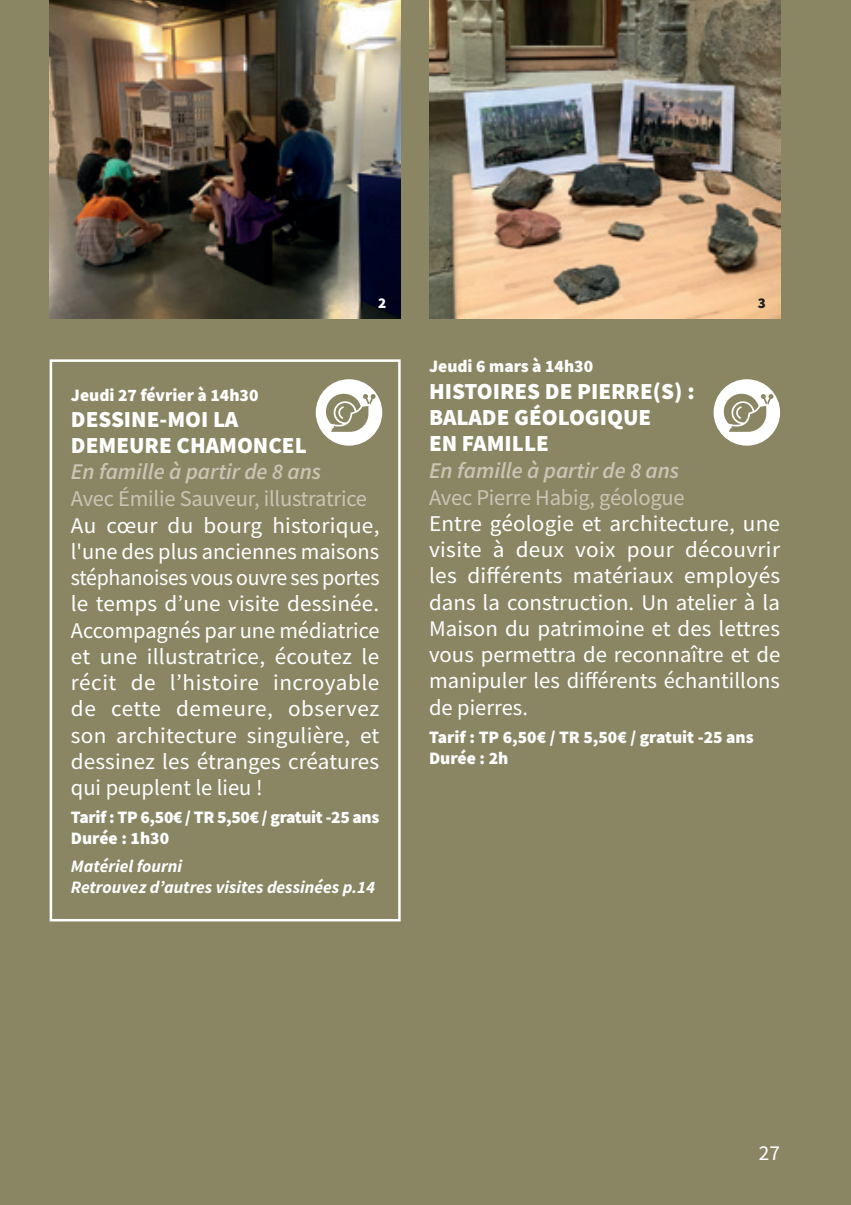
<style>
.page{position:relative;width:851px;height:1205px;background:#fff}
.page>*{position:absolute;margin:0;border:0;box-sizing:border-box;transform-origin:0 0}
.t1{font:900 23px/26.2px "Source Sans Pro";color:#fff}
.t2{font:22.5px/26.2px "Source Sans Pro";color:#fff;text-align:justify}
.t3{font:22.5px "Source Sans Pro";letter-spacing:-.01em;color:#cac5b4}
.t4{font:italic 600 22.5px "Source Sans Pro";color:#cac5b4}
.t5{font:21.25px "Source Sans Pro";color:#fff}
.t6{font:900 17.5px/21px "Source Sans Pro";color:#fff}
.t7{font:italic 700 17.5px/21px "Source Sans Pro";color:#fff}
.t8{font:900 17.5px/21px "Source Sans Pro";letter-spacing:-.02em;color:#fff}
.t9{font:900 15px "Source Sans Pro";color:#fff}
.t10{font:900 15px "Source Sans Pro";color:#231f20}
</style>
<div class="page">
<div style="left:0;top:0;width:850px;height:1205px;background:#8a8664"></div>
<img style="left:50px;top:0;width:350px;height:318px">
<img style="left:429px;top:0;width:351px;height:318px">
<div style="left:316px;top:379px;width:66px;height:67px;background:#fff;border-radius:50%"></div>
<svg style="left:326px;top:391px;width:49px;height:41px"></svg>
<div style="left:713px;top:379px;width:67px;height:67px;background:#fff;border-radius:50%"></div>
<svg style="left:721px;top:391px;width:52px;height:41px"></svg>
<div style="left:50px;top:359px;width:350px;height:562px;border:2px solid #fff"></div>
<p class="t9" style="left:378px;top:292px;width:10px">2</p>
<p class="t10" style="left:757px;top:292px;width:10px">3</p>
<p class="t6" style="left:71px;top:384px;width:189px">Jeudi 27 février à 14h30</p>
<p class="t1" style="left:71px;top:406px;width:237px">DESSINE-MOI LA<br>DEMEURE CHAMONCEL</p>
<p class="t4" style="left:71px;top:457px;width:252px">En famille à partir de 8 ans</p>
<p class="t3" style="left:71px;top:484px;width:298px">Avec Émilie Sauveur, illustratrice</p>
<p class="t2" style="left:71px;top:512px;width:310px">Au cœur du bourg historique, l'une des plus anciennes maisons stéphanoises vous ouvre ses portes le temps d’une visite dessinée.<br>Accompagnés par une médiatrice et une illustratrice, écoutez le récit de l’histoire incroyable de cette demeure, observez son architecture singulière, et dessinez les étranges créatures qui peuplent le lieu !</p>
<p class="t8" style="left:71px;top:806px;width:310px">Tarif : TP 6,50€ / TR 5,50€ / gratuit -25 ans<br>Durée : 1h30</p>
<p class="t7" style="left:71px;top:855px;width:306px">Matériel fourni<br>Retrouvez d’autres visites dessinées p.14</p>
<p class="t6" style="left:429px;top:356px;width:166px">Jeudi 6 mars à 14h30</p>
<p class="t1" style="left:429px;top:378px;width:267px">HISTOIRES DE PIERRE(S) :<br>BALADE GÉOLOGIQUE<br>EN FAMILLE</p>
<p class="t4" style="left:429px;top:455px;width:252px">En famille à partir de 8 ans</p>
<p class="t3" style="left:429px;top:483px;width:257px">Avec Pierre Habig, géologue</p>
<p class="t2" style="left:429px;top:510px;width:353px">Entre géologie et architecture, une visite à deux voix pour découvrir les différents matériaux employés dans la construction. Un atelier à la Maison du patrimoine et des lettres vous permettra de reconnaître et de manipuler les différents échantillons de pierres.</p>
<p class="t6" style="left:429px;top:726px;width:326px">Tarif : TP 6,50€ / TR 5,50€ / gratuit -25 ans<br>Durée : 2h</p>
<p class="t5" style="left:758px;top:1139px;width:23px">27</p>
</div>
